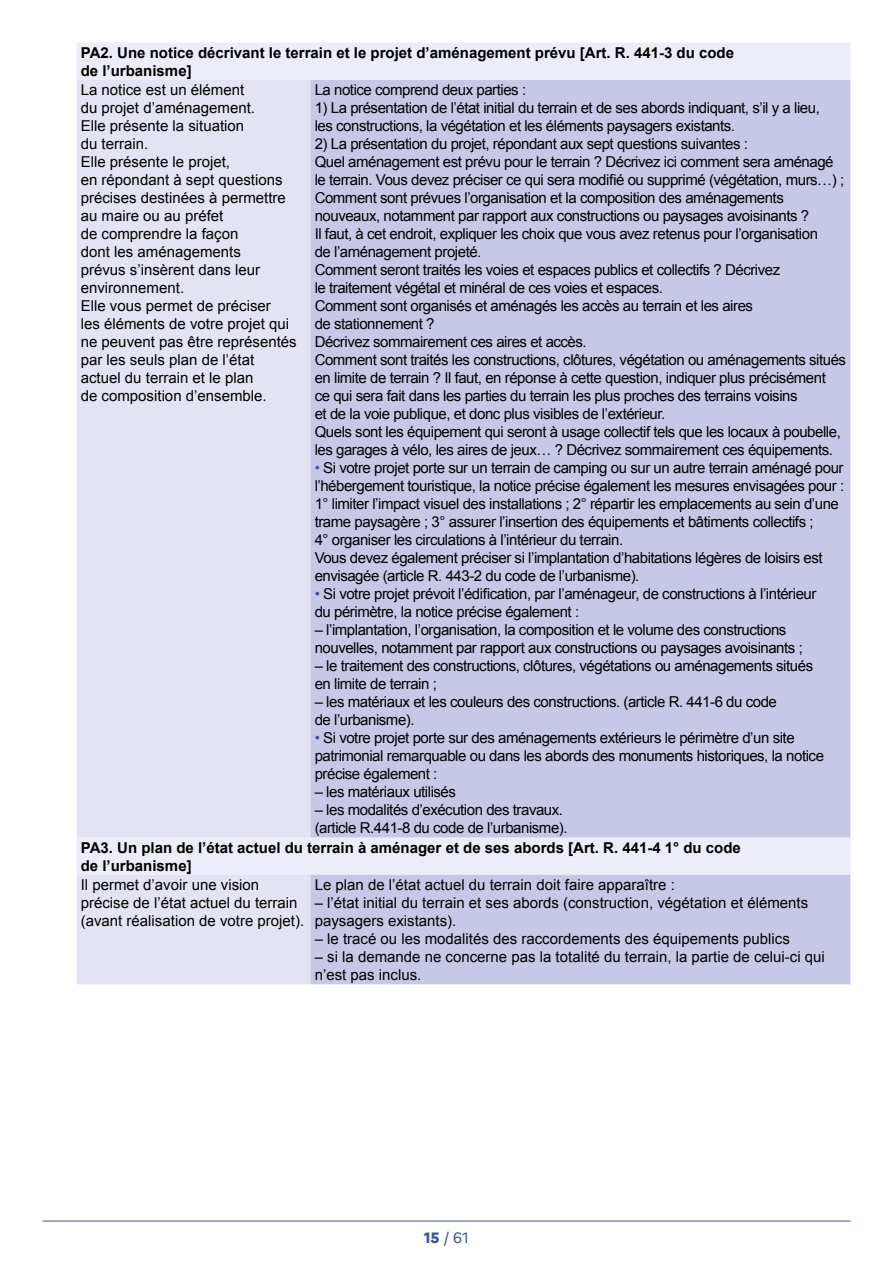
<style>
.page{position:relative;width:893px;height:1263px;background:#fff}
.page>*{position:absolute;margin:0;border:0;box-sizing:border-box;transform-origin:0 0}
.Texte_tableau_Couran{font:15px/18px "Arial";letter-spacing:-.03em;color:#000}
.Texte_tableau_Couran-2{font:15px/18px "Arial";color:#000}
.Texte_tableau_Couran-3{font:700 15px/18px "Arial";color:#000}
.t1{font:15px "Marianne";color:#3e57a3}
.s1{color:#3e57a3}
.s2{font-weight:800}
</style>
<div class="page">
<hr style="left:43px;top:1221px;width:807px;height:1px;background:#3e57a3">
<div style="left:77px;top:43px;width:773px;height:37px;background:#ecedf8"></div>
<div style="left:77px;top:80px;width:233px;height:904px;background:#e3e3f3"></div>
<div style="left:310px;top:80px;width:540px;height:904px;background:#c7c8e6"></div>
<p class="Texte_tableau_Couran-3" style="left:81px;top:44px;width:655px">PA2. Une notice décrivant le terrain et le projet d’aménagement prévu [Art. R. 441-3 du code de l’urbanisme]</p>
<p class="Texte_tableau_Couran-2" style="left:81px;top:81px;width:176px">La notice est un élément du projet d’aménagement.</p>
<p class="Texte_tableau_Couran-2" style="left:81px;top:117px;width:165px">Elle présente la situation du terrain.</p>
<p class="Texte_tableau_Couran-2" style="left:81px;top:153px;width:207px">Elle présente le projet,<br>en répondant à sept questions précises destinées à permettre au maire ou au préfet<br>de comprendre la façon<br>dont les aménagements prévus s’insèrent dans leur environnement.</p>
<p class="Texte_tableau_Couran-2" style="left:81px;top:297px;width:217px">Elle vous permet de préciser<br>les éléments de votre projet qui ne peuvent pas être représentés par les seuls plan de l’état actuel du terrain et le plan<br>de composition d’ensemble.</p>
<p class="Texte_tableau_Couran" style="left:315px;top:81px;width:213px">La notice comprend deux parties :</p>
<p class="Texte_tableau_Couran" style="left:315px;top:99px;width:507px">1) La présentation de l’état initial du terrain et de ses abords indiquant, s’il y a lieu, les constructions, la végétation et les éléments paysagers existants.</p>
<p class="Texte_tableau_Couran" style="left:315px;top:135px;width:435px">2) La présentation du projet, répondant aux sept questions suivantes :</p>
<p class="Texte_tableau_Couran" style="left:315px;top:153px;width:531px">Quel aménagement est prévu pour le terrain ? Décrivez ici comment sera aménagé le terrain. Vous devez préciser ce qui sera modifié ou supprimé (végétation, murs…) ;</p>
<p class="Texte_tableau_Couran" style="left:315px;top:189px;width:505px">Comment sont prévues l’organisation et la composition des aménagements nouveaux, notamment par rapport aux constructions ou paysages avoisinants ?<br>Il faut, à cet endroit, expliquer les choix que vous avez retenus pour l’organisation de l’aménagement projeté.</p>
<p class="Texte_tableau_Couran" style="left:315px;top:261px;width:467px">Comment seront traités les voies et espaces publics et collectifs ? Décrivez le traitement végétal et minéral de ces voies et espaces.</p>
<p class="Texte_tableau_Couran" style="left:315px;top:297px;width:440px">Comment sont organisés et aménagés les accès au terrain et les aires de stationnement ?</p>
<p class="Texte_tableau_Couran" style="left:315px;top:333px;width:274px">Décrivez sommairement ces aires et accès.</p>
<p class="Texte_tableau_Couran" style="left:315px;top:351px;width:533px">Comment sont traités les constructions, clôtures, végétation ou aménagements situés en limite de terrain ? Il faut, en réponse à cette question, indiquer plus précisément<br>ce qui sera fait dans les parties du terrain les plus proches des terrains voisins<br>et de la voie publique, et donc plus visibles de l’extérieur.</p>
<p class="Texte_tableau_Couran" style="left:315px;top:423px;width:528px">Quels sont les équipement qui seront à usage collectif tels que les locaux à poubelle, les garages à vélo, les aires de jeux… ? Décrivez sommairement ces équipements.</p>
<p class="Texte_tableau_Couran" style="left:315px;top:459px;width:531px"><span class="s1">•</span> Si votre projet porte sur un terrain de camping ou sur un autre terrain aménagé pour l’hébergement touristique, la notice précise également les mesures envisagées pour :</p>
<p class="Texte_tableau_Couran" style="left:315px;top:495px;width:526px">1° limiter l’impact visuel des installations ; 2° répartir les emplacements au sein d’une trame paysagère ; 3° assurer l’insertion des équipements et bâtiments collectifs ;<br>4° organiser les circulations à l’intérieur du terrain.</p>
<p class="Texte_tableau_Couran" style="left:315px;top:549px;width:509px">Vous devez également préciser si l’implantation d’habitations légères de loisirs est envisagée (article R. 443-2 du code de l’urbanisme).</p>
<p class="Texte_tableau_Couran" style="left:315px;top:585px;width:503px"><span class="s1">•</span> Si votre projet prévoit l’édification, par l’aménageur, de constructions à l’intérieur du périmètre, la notice précise également :</p>
<p class="Texte_tableau_Couran" style="left:315px;top:621px;width:490px">– l’implantation, l’organisation, la composition et le volume des constructions nouvelles, notamment par rapport aux constructions ou paysages avoisinants ;</p>
<p class="Texte_tableau_Couran" style="left:315px;top:657px;width:500px">– le traitement des constructions, clôtures, végétations ou aménagements situés en limite de terrain ;</p>
<p class="Texte_tableau_Couran" style="left:315px;top:693px;width:464px">– les matériaux et les couleurs des constructions. (article R. 441-6 du code de l’urbanisme).</p>
<p class="Texte_tableau_Couran" style="left:315px;top:729px;width:511px"><span class="s1">•</span> Si votre projet porte sur des aménagements extérieurs le périmètre d’un site patrimonial remarquable ou dans les abords des monuments historiques, la notice précise également :</p>
<p class="Texte_tableau_Couran" style="left:315px;top:783px;width:143px">– les matériaux utilisés</p>
<p class="Texte_tableau_Couran" style="left:315px;top:801px;width:250px">– les modalités d’exécution des travaux.</p>
<p class="Texte_tableau_Couran" style="left:315px;top:819px;width:254px">(article R.441-8 du code de l’urbanisme).</p>
<p class="Texte_tableau_Couran-3" style="left:81px;top:839px;width:662px">PA3. Un plan de l’état actuel du terrain à aménager et de ses abords [Art. R. 441-4 1° du code de l’urbanisme]</p>
<p class="Texte_tableau_Couran-2" style="left:81px;top:876px;width:225px">Il permet d’avoir une vision précise de l’état actuel du terrain (avant réalisation de votre projet).</p>
<p class="Texte_tableau_Couran-2" style="left:315px;top:876px;width:362px">Le plan de l’état actuel du terrain doit faire apparaître :</p>
<p class="Texte_tableau_Couran-2" style="left:315px;top:894px;width:495px">– l’état initial du terrain et ses abords (construction, végétation et éléments paysagers existants).</p>
<p class="Texte_tableau_Couran-2" style="left:315px;top:930px;width:477px">– le tracé ou les modalités des raccordements des équipements publics</p>
<p class="Texte_tableau_Couran-2" style="left:315px;top:948px;width:512px">– si la demande ne concerne pas la totalité du terrain, la partie de celui-ci qui n’est pas inclus.</p>
<p class="t1" style="left:424px;top:1226px;width:47px"><span class="s2">15</span> / 61</p>
</div>
